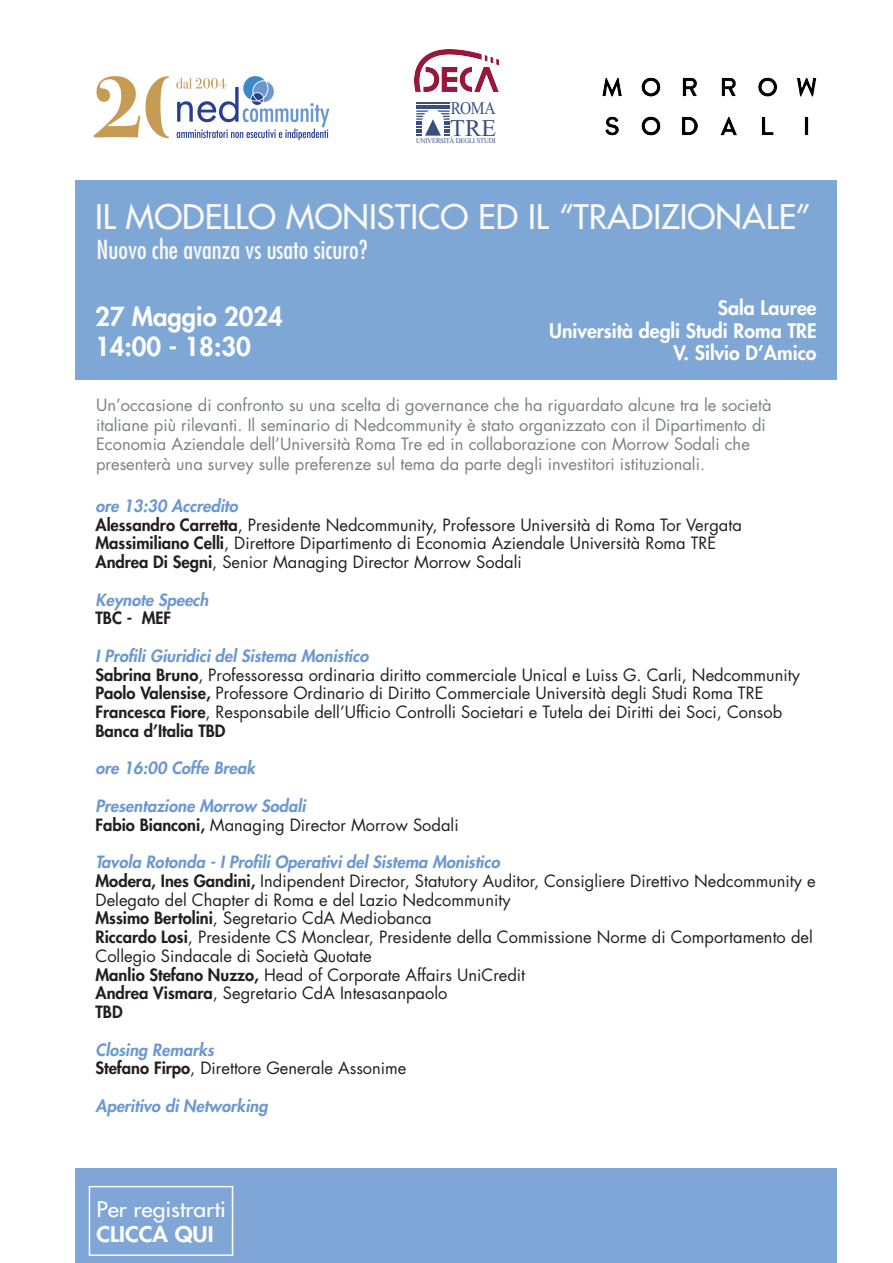
<style>
.page{position:relative;width:893px;height:1263px;background:#fff}
.page>*{position:absolute;margin:0;border:0;box-sizing:border-box;transform-origin:0 0}
.t1{font:500 33px "Futura Std";color:#f7f8f7}
.t2{font:condensed 25.5px "Futura Std";color:#f7f8f7}
.t3{font:800 25.5px/30px "Futura Std";color:#fff}
.t4{font:24px "Times New Roman";color:#3a4f7e}
.t5{font:500 21px "Futura Std";color:#fff;scale:1.09 1}
.t6{font:800 21px "Futura Std";color:#fff;scale:1.09 1}
.t7{font:800 19.5px/22.5px "Futura Std";color:#fff;text-align:right}
.t8{font:17.85px "Times New Roman";color:#3a4f7e;scale:.87 1}
.t9{font:16.5px/18.8px "Futura Std";color:#231f20}
.t10{font:16.5px/19.5px "Futura Std";color:#7c7f81}
.t11{font:italic 800 16.5px "Futura Std";color:#6b98d0}
.t12{font:italic 800 16.5px "Futura Std";color:#6b99d0}
.t13{font:800 16.5px "Futura Std";color:#231f20}
.t14{font:7.05px "Times New Roman";letter-spacing:-.035em;color:#3a4f7e;scale:.95 1}
.s1{font-weight:800;font-style:italic;color:#6b98d0}
.s2{font-weight:800}
.s3{font-weight:800;font-style:italic;color:#6b99d0}
</style>
<div class="page">
<div style="left:75px;top:1168px;width:762px;height:95px;background:#7fa6d6"></div>
<div style="left:89px;top:1186px;width:144px;height:70px;border:2px solid #f9fcfe"></div>
<img style="left:602px;top:77px;width:215px;height:59px">
<img style="left:93px;top:76px;width:237px;height:65px">
<hr style="left:416px;top:108px;width:34px;height:1px;background:#3a4f7e">
<hr style="left:416px;top:105px;width:34px;height:1px;background:#3a4f7e">
<hr style="left:416px;top:103px;width:34px;height:1px;background:#3a4f7e">
<svg style="left:416px;top:110px;width:34px;height:26px"></svg>
<img style="left:414px;top:49px;width:84px;height:43px">
<div style="left:75px;top:180px;width:762px;height:200px;background:#7fa7d6"></div>
<p class="t8" style="left:451px;top:98px;width:53px">ROMA</p>
<h3 class="t4" style="left:450px;top:113px;width:47px">TRE</h3>
<p class="t14" style="left:416px;top:136px;width:85px">UNIVERSITÀ DEGLI STUDI</p>
<h1 class="t1" style="left:95px;top:196px;width:718px">IL MODELLO MONISTICO ED IL “TRADIZIONALE”</h1>
<h2 class="t2" style="left:97px;top:234px;width:272px">Nuovo che avanza vs usato sicuro?</h2>
<h2 class="t3" style="left:95px;top:302px;width:189px">27 Maggio 2024<br>14:00 - 18:30</h2>
<p class="t7" style="left:549px;top:297px;width:269px">Sala Lauree<br>Università degli Studi Roma TRE<br>V. Silvio D’Amico</p>
<p class="t10" style="left:96px;top:396px;width:677px">Un’occasione di confronto su una scelta di governance che ha riguardato alcune tra le società italiane più rilevanti. Il seminario di Nedcommunity è stato organizzato con il Dipartimento di Economia Aziendale dell’Università Roma Tre ed in collaborazione con Morrow Sodali che presenterà una survey sulle preferenze sul tema da parte degli investitori istituzionali.</p>
<p class="t9" style="left:96px;top:496px;width:648px"><span class="s1">ore 13:30 Accredito<br></span><span class="s2">Alessandro Carretta</span>, Presidente Nedcommunity, Professore Università di Roma Tor Vergata <span class="s2">Massimiliano Celli</span>, Direttore Dipartimento di Economia Aziendale Università Roma TRE <span class="s2">Andrea Di Segni</span>, Senior Managing Director Morrow Sodali</p>
<p class="t11" style="left:96px;top:589px;width:114px">Keynote Speech</p>
<p class="t13" style="left:96px;top:608px;width:77px">TBC - MEF</p>
<p class="t9" style="left:96px;top:646px;width:706px"><span class="s1">I Profili Giuridici del Sistema Monistico<br></span><span class="s2">Sabrina Bruno</span>, Professoressa ordinaria diritto commerciale Unical e Luiss G. Carli, Nedcommunity <span class="s2">Paolo Valensise,</span> Professore Ordinario di Diritto Commerciale Università degli Studi Roma TRE <span class="s2">Francesca Fiore</span>, Responsabile dell’Ufficio Controlli Societari e Tutela dei Diritti dei Soci, Consob <span class="s2">Banca d’Italia TBD</span></p>
<p class="t11" style="left:96px;top:758px;width:161px">ore 16:00 Coffe Break</p>
<p class="t9" style="left:96px;top:796px;width:365px"><span class="s1">Presentazione Morrow Sodali<br></span><span class="s2">Fabio Bianconi,</span> Managing Director Morrow Sodali</p>
<p class="t9" style="left:96px;top:853px;width:722px"><span class="s1">Tavola Rotonda - I Profili Operativi del Sistema Monistico<br></span><span class="s2">Modera, Ines Gandini,</span> Indipendent Director, Statutory Auditor, Consigliere Direttivo Nedcommunity e Delegato del Chapter di Roma e del Lazio Nedcommunity<br><span class="s2">Mssimo Bertolini</span>, Segretario CdA Mediobanca<br><span class="s2">Riccardo Losi</span>, Presidente CS Monclear, Presidente della Commissione Norme di Comportamento del Collegio Sindacale di Società Quotate<br><span class="s2">Manlio Stefano Nuzzo,</span> Head of Corporate Affairs UniCredit<br><span class="s2">Andrea Vismara</span>, Segretario CdA Intesasanpaolo<br><span class="s2">TBD</span></p>
<p class="t9" style="left:96px;top:1040px;width:312px"><span class="s3">Closing Remarks<br></span><span class="s2">Stefano Firpo</span>, Direttore Generale Assonime</p>
<p class="t12" style="left:96px;top:1095px;width:174px">Aperitivo di Networking</p>
<p class="t5" style="left:96px;top:1196px;width:121px">Per registrarti</p>
<p class="t6" style="left:96px;top:1221px;width:109px">CLICCA QUI</p>
</div>
